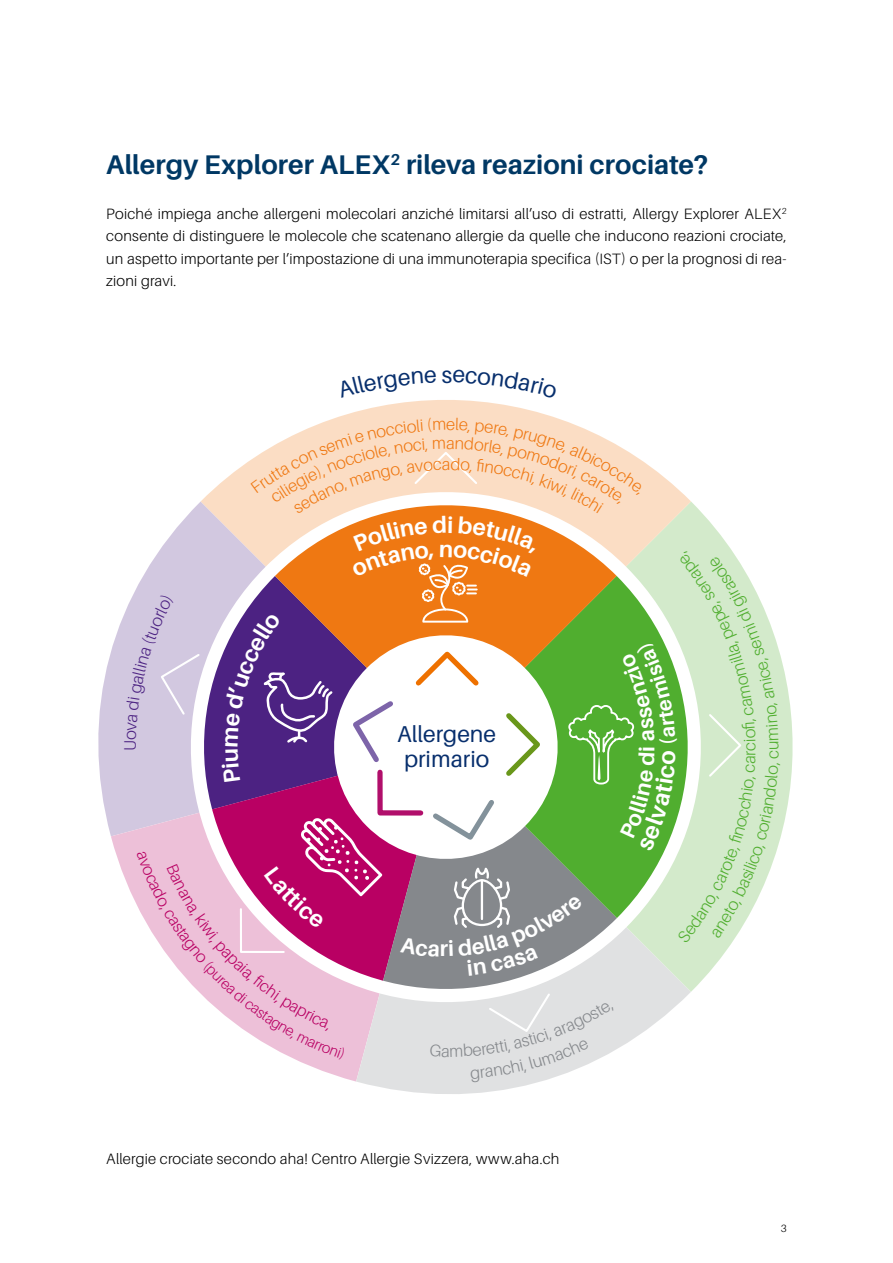
<style>
.page{position:relative;width:893px;height:1263px;background:#fff}
.page>*{position:absolute;margin:0;border:0;box-sizing:border-box;transform-origin:0 0}
.t1{font:700 27px "Aileron";color:#003864}
.t2{font:22.95px/25px "Aileron";color:#082f6d}
.t3{font:700 21.9px "Aileron";color:#fff}
.t4{font:700 21.6px "Aileron";color:#fff}
.t5{font:300 16.65px "Aileron";color:#ef7812}
.t6{font:300 16.65px "Aileron";color:#4c2282}
.t7{font:300 16.65px "Aileron";color:#85888c}
.t8{font:300 16.65px "Aileron";color:#50ae2f}
.t9{font:300 15px/22.5px "Aileron";letter-spacing:.015em;color:#000;text-align:justify}
.t10{font:300 10.5px "Aileron";color:#000}
</style>
<div class="page">
<svg style="left:98px;top:610px;width:28px;height:226px;fill:#d2c8e0"></svg>
<svg style="left:111px;top:747px;width:15px;height:134px;background:#decee3"></svg>
<svg style="left:359px;top:1082px;width:179px;height:12px;fill:#e0e1e2"></svg>
<svg style="left:780px;top:655px;width:13px;height:184px;fill:#d3eacb"></svg>
<svg style="left:338px;top:400px;width:215px;height:17px;fill:#fbddc4"></svg>
<svg style="left:126px;top:417px;width:654px;height:665px"></svg>
<h1 class="t1" style="left:106px;top:149px;width:603px">Allergy Explorer ALEX<sup>2</sup> rileva reazioni crociate?</h1>
<p class="t9" style="left:106px;top:203px;width:682px">Poiché impiega anche allergeni molecolari anziché limitarsi all’uso di estratti, Allergy Explorer ALEX<sup>2 </sup>consente di distinguere le molecole che scatenano allergie da quelle che inducono reazioni crociate, un aspetto importante per l’impostazione di una immunoterapia specifica (IST) o per la prognosi di rea&shy;zioni gravi.</p>
<p class="t5" style="left:446px;top:434px;width:10px">a</p>
<p class="t5" style="left:442px;top:455px;width:10px">a</p>
<p class="t6" style="left:121px;top:751px;width:13px;rotate:-90deg">U</p>
<h2 class="t2" style="left:397px;top:722px;width:100px">Allergene primario</h2>
<h3 class="t3" style="left:440px;top:937px;width:10px">r</h3>
<p class="t7" style="left:441px;top:1042px;width:10px">a</p>
<p class="t9" style="left:106px;top:1148px;width:455px">Allergie crociate secondo aha! Centro Allergie Svizzera, www.aha.ch</p>
<h3 class="t4" style="left:635px;top:751px;width:7px;rotate:-90deg">i</h3>
<p class="t8" style="left:741px;top:751px;width:10px;rotate:-90deg">c</p>
<p class="t10" style="left:781px;top:1222px;width:7px">3</p>
</div>
